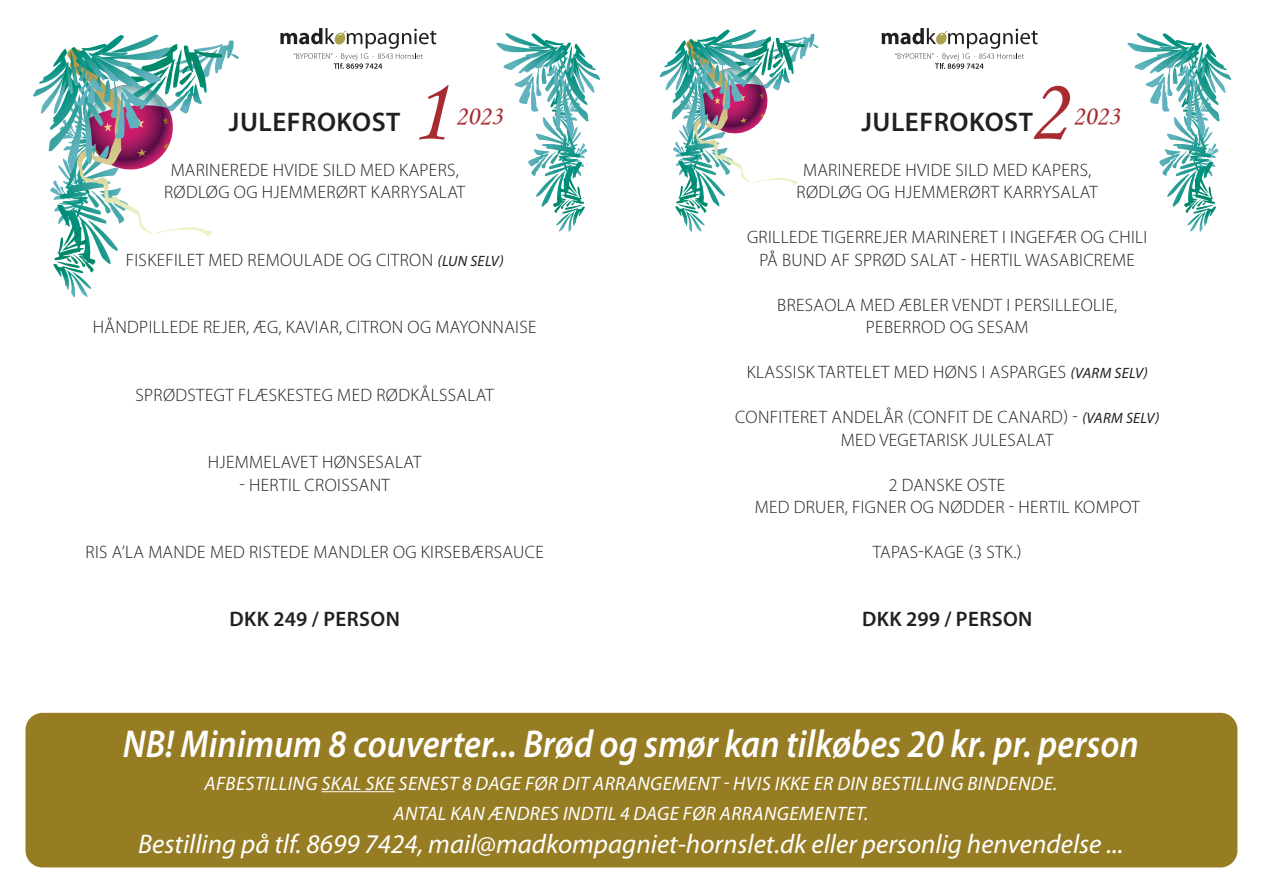
<style>
.page{position:relative;width:1263px;height:893px;background:#fff}
.page>*{position:absolute;margin:0;border:0;box-sizing:border-box;transform-origin:0 0}
.t1{font:90px "Monotype Corsiva";color:#a72b30}
.t2{font:italic 600 39px "Myriad Pro";color:#fff;scale:.9 1}
.t3{font:italic 27px "Myriad Pro";color:#fff}
.t4{font:600 27px "Myriad Pro";letter-spacing:.02em;color:#231f20}
.t5{font:27px "Monotype Corsiva";color:#a72b30}
.t6{font:600 21px "Myriad Pro";letter-spacing:.02em;color:#231f20}
.t7{font:italic 19.5px "Myriad Pro";letter-spacing:.02em;color:#fff}
.t8{font:300 18px "Myriad Pro";letter-spacing:.02em;color:#231f20}
.s1{font-weight:400;font-style:italic;font-size:15px}
</style>
<div class="page">
<svg style="left:882px;top:28px;width:156px;height:41px"></svg>
<svg style="left:33px;top:35px;width:206px;height:262px"></svg>
<svg style="left:496px;top:33px;width:104px;height:199px"></svg>
<div style="left:26px;top:713px;width:1211px;height:154px;background:#967c22;border-radius:17px"></div>
<hr style="left:321px;top:791px;width:74px;height:1px;background:#fff">
<svg style="left:659px;top:29px;width:159px;height:203px"></svg>
<svg style="left:1127px;top:33px;width:104px;height:199px"></svg>
<svg style="left:280px;top:28px;width:156px;height:41px"></svg>
<p class="t1" style="left:410px;top:56px;width:41px">1</p>
<p class="t5" style="left:455px;top:99px;width:49px">2023</p>
<p class="t4" style="left:229px;top:105px;width:173px">JULEFROKOST</p>
<p class="t8" style="left:171px;top:160px;width:290px">MARINEREDE HVIDE SILD MED KAPERS,</p>
<p class="t8" style="left:164px;top:182px;width:303px">RØDLØG OG HJEMMERØRT KARRYSALAT</p>
<p class="t8" style="left:126px;top:250px;width:379px">FISKEFILET MED REMOULADE OG CITRON <span class="s1">(LUN SELV)</span></p>
<p class="t8" style="left:93px;top:317px;width:445px">HÅNDPILLEDE REJER, ÆG, KAVIAR, CITRON OG MAYONNAISE</p>
<p class="t8" style="left:135px;top:385px;width:360px">SPRØDSTEGT FLÆSKESTEG MED RØDKÅLSSALAT</p>
<p class="t8" style="left:208px;top:452px;width:215px">HJEMMELAVET HØNSESALAT</p>
<p class="t8" style="left:239px;top:475px;width:152px">- HERTIL CROISSANT</p>
<p class="t8" style="left:86px;top:542px;width:460px">RIS A’LA MANDE MED RISTEDE MANDLER OG KIRSEBÆRSAUCE</p>
<p class="t6" style="left:229px;top:605px;width:172px">DKK 249 / PERSON</p>
<p class="t1" style="left:1027px;top:56px;width:41px">2</p>
<p class="t5" style="left:1072px;top:99px;width:49px">2023</p>
<p class="t4" style="left:861px;top:105px;width:173px">JULEFROKOST</p>
<p class="t8" style="left:803px;top:160px;width:290px">MARINEREDE HVIDE SILD MED KAPERS,</p>
<p class="t8" style="left:796px;top:182px;width:303px">RØDLØG OG HJEMMERØRT KARRYSALAT</p>
<p class="t8" style="left:747px;top:227px;width:402px">GRILLEDE TIGERREJER MARINERET I INGEFÆR OG CHILI</p>
<p class="t8" style="left:759px;top:250px;width:377px">PÅ BUND AF SPRØD SALAT - HERTIL WASABICREME</p>
<p class="t8" style="left:777px;top:295px;width:342px">BRESAOLA MED ÆBLER VENDT I PERSILLEOLIE,</p>
<p class="t8" style="left:866px;top:317px;width:164px">PEBERROD OG SESAM</p>
<p class="t8" style="left:747px;top:362px;width:402px">KLASSISK TARTELET MED HØNS I ASPARGES <span class="s1">(VARM SELV)</span></p>
<p class="t8" style="left:735px;top:407px;width:425px">CONFITERET ANDELÅR (CONFIT DE CANARD) - <span class="s1">(VARM SELV)</span></p>
<p class="t8" style="left:841px;top:430px;width:214px">MED VEGETARISK JULESALAT</p>
<p class="t8" style="left:889px;top:475px;width:118px">2 DANSKE OSTE</p>
<p class="t8" style="left:755px;top:497px;width:387px">MED DRUER, FIGNER OG NØDDER - HERTIL KOMPOT</p>
<p class="t8" style="left:873px;top:542px;width:150px">TAPAS-KAGE (3 STK.)</p>
<p class="t6" style="left:862px;top:605px;width:172px">DKK 299 / PERSON</p>
<p class="t2" style="left:123px;top:719px;width:1130px">NB! Minimum 8 couverter... Brød og smør kan tilkøbes 20 kr. pr. person</p>
<p class="t7" style="left:205px;top:771px;width:854px">AFBESTILLING SKAL SKE SENEST 8 DAGE FØR DIT ARRANGEMENT - HVIS IKKE ER DIN BESTILLING BINDENDE.</p>
<p class="t7" style="left:394px;top:801px;width:476px">ANTAL KAN ÆNDRES INDTIL 4 DAGE FØR ARRANGEMENTET.</p>
<p class="t3" style="left:138px;top:827px;width:987px">Bestilling på tlf. 8699 7424, mail@madkompagniet-hornslet.dk eller personlig henvendelse ...</p>
</div>
